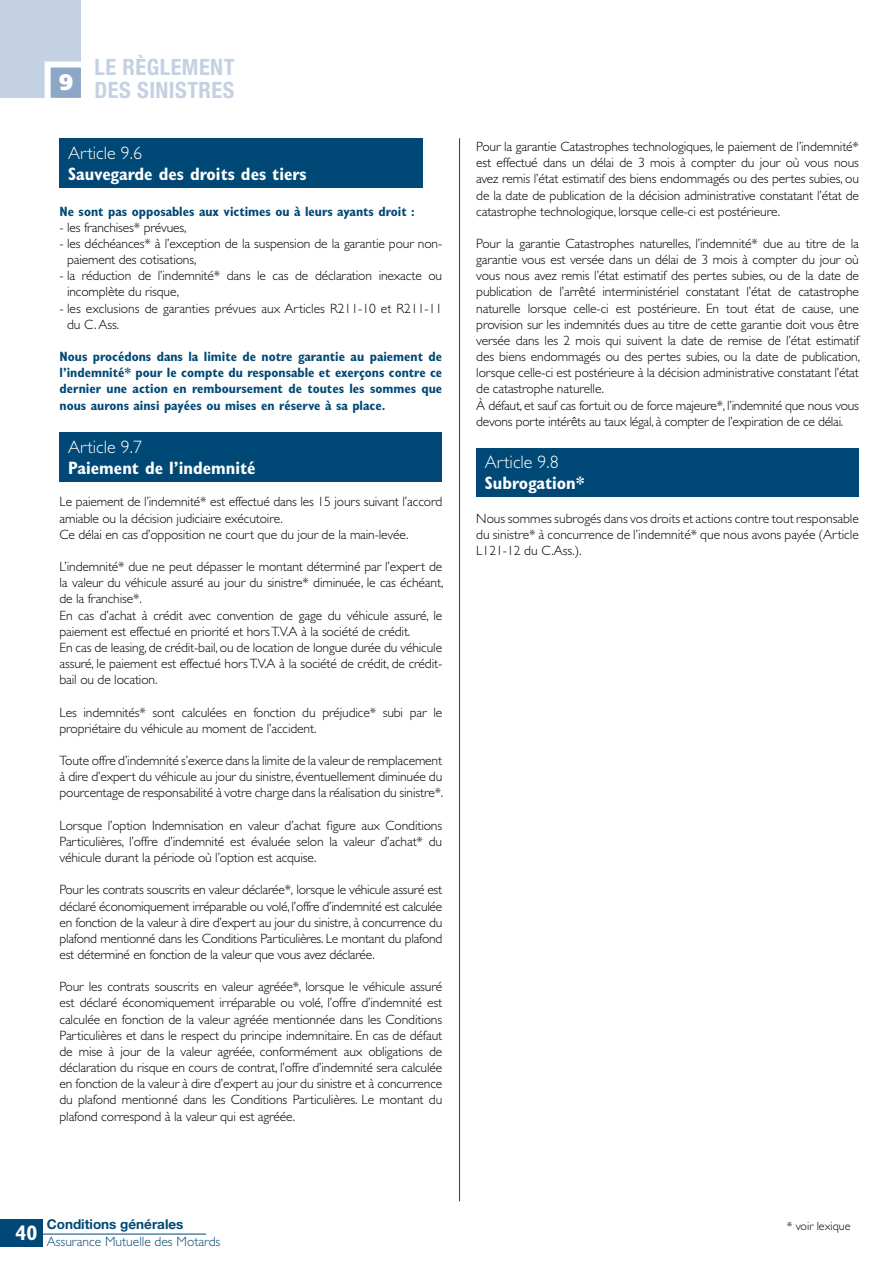
<style>
.page{position:relative;width:893px;height:1263px;background:#fff}
.page>*{position:absolute;margin:0;border:0;box-sizing:border-box;transform-origin:0 0}
.t1{font:700 condensed 22.5px/22.5px "Helvetica Neue";letter-spacing:.02em;color:#c4d1e3}
.t2{font:900 22.5px "Frutiger";color:#fff;scale:.9 1}
.t3{font:700 condensed 21px "Gill Sans";color:#fff}
.t4{font:700 condensed 18px "Gill Sans";color:#fff}
.t5{font:300 18px "Gill Sans";color:#fff}
.t6{font:300 13.5px/16.2px "Gill Sans";letter-spacing:-.01em;color:#000}
.t7{font:700 condensed 13.5px/16.2px "Gill Sans";color:#004875;text-align:justify}
.t8{font:300 13.5px "Gill Sans";color:#004875}
.t9{font:700 13.5px "Helvetica Neue";color:#004875}
.t10{font:300 12px "Gill Sans";color:#000}
</style>
<div class="page">
<hr style="left:459px;top:138px;width:1px;height:1063px;background:#004875">
<div style="left:0;top:1219px;width:43px;height:27px;background:#004875"></div>
<hr style="left:43px;top:1234px;width:163px;height:1px;background:#004875">
<div style="left:60px;top:138px;width:363px;height:50px;background:#004875"></div>
<div style="left:60px;top:432px;width:382px;height:50px;background:#004875"></div>
<div style="left:476px;top:448px;width:383px;height:48px;background:#004875"></div>
<div style="left:0;top:0;width:81px;height:98px;background:#c4d1e3"></div>
<div style="left:45px;top:62px;width:42px;height:42px;background:#8ca8c6;border:6px solid #fff"></div>
<h1 class="t2" style="left:59px;top:69px;width:17px">9</h1>
<h1 class="t1" style="left:95px;top:56px;width:141px">LE RÈGLEMENT<br>DES SINISTRES</h1>
<h3 class="t5" style="left:68px;top:143px;width:75px">Article 9.6</h3>
<h3 class="t4" style="left:68px;top:163px;width:240px">Sauvegarde des droits des tiers</h3>
<p class="t7" style="left:60px;top:203px;width:357px">Ne sont pas opposables aux victimes ou à leurs ayants droit :</p>
<p class="t6" style="left:60px;top:219px;width:129px">- les franchises* prévues,</p>
<p class="t6" style="left:67px;top:235px;width:377px;text-indent:-8px">- les déchéances* à l’exception de la suspension de la garantie pour non&shy;paiement des cotisations,</p>
<p class="t6" style="left:67px;top:268px;width:377px;text-indent:-8px">- la réduction de l’indemnité* dans le cas de déclaration inexacte ou incomplète du risque,</p>
<p class="t6" style="left:67px;top:300px;width:377px;text-indent:-8px">- les exclusions de garanties prévues aux Articles R211-10 et R211-11 du C. Ass.</p>
<p class="t7" style="left:60px;top:348px;width:384px">Nous procédons dans la limite de notre garantie au paiement de l’indemnité* pour le compte du responsable et exerçons contre ce dernier une action en remboursement de toutes les sommes que nous aurons ainsi payées ou mises en réserve à sa place.</p>
<h3 class="t5" style="left:68px;top:437px;width:75px">Article 9.7</h3>
<h3 class="t4" style="left:68px;top:457px;width:189px">Paiement de l’indemnité</h3>
<p class="t6" style="left:60px;top:494px;width:384px">Le paiement de l’indemnité* est effectué dans les 15 jours suivant l’accord amiable ou la décision judiciaire exécutoire.<br>Ce délai en cas d’opposition ne court que du jour de la main-levée.</p>
<p class="t6" style="left:60px;top:559px;width:385px">L’indemnité* due ne peut dépasser le montant déterminé par l’expert de la valeur du véhicule assuré au jour du sinistre* diminuée, le cas échéant, de la franchise*.<br>En cas d’achat à crédit avec convention de gage du véhicule assuré, le paiement est effectué en priorité et hors T.V.A à la société de crédit.<br>En cas de leasing, de crédit-bail, ou de location de longue durée du véhicule assuré, le paiement est effectué hors T.V.A à la société de crédit, de crédit&shy;bail ou de location.</p>
<p class="t6" style="left:60px;top:704px;width:384px">Les indemnités* sont calculées en fonction du préjudice* subi par le propriétaire du véhicule au moment de l’accident.</p>
<p class="t6" style="left:60px;top:752px;width:385px;text-align:justify">Toute offre d’indemnité s’exerce dans la limite de la valeur de remplacement à dire d’expert du véhicule au jour du sinistre, éventuellement diminuée du pourcentage de responsabilité à votre charge dans la réalisation du sinistre*.</p>
<p class="t6" style="left:60px;top:817px;width:384px;text-align:justify">Lorsque l’option Indemnisation en valeur d’achat figure aux Conditions Particulières, l’offre d’indemnité est évaluée selon la valeur d’achat* du véhicule durant la période où l’option est acquise.</p>
<p class="t6" style="left:60px;top:882px;width:384px;text-align:justify">Pour les contrats souscrits en valeur déclarée*, lorsque le véhicule assuré est déclaré économiquement irréparable ou volé, l’offre d’indemnité est calculée en fonction de la valeur à dire d’expert au jour du sinistre, à concurrence du plafond mentionné dans les Conditions Particulières. Le montant du plafond est déterminé en fonction de la valeur que vous avez déclarée.</p>
<p class="t6" style="left:60px;top:979px;width:384px;text-align:justify">Pour les contrats souscrits en valeur agréée*, lorsque le véhicule assuré est déclaré économiquement irréparable ou volé, l’offre d’indemnité est calculée en fonction de la valeur agréée mentionnée dans les Conditions Particulières et dans le respect du principe indemnitaire. En cas de défaut de mise à jour de la valeur agréée, conformément aux obligations de déclaration du risque en cours de contrat, l’offre d’indemnité sera calculée en fonction de la valeur à dire d’expert au jour du sinistre et à concurrence du plafond mentionné dans les Conditions Particulières. Le montant du plafond correspond à la valeur qui est agréée.</p>
<p class="t6" style="left:476px;top:139px;width:384px;text-align:justify">Pour la garantie Catastrophes technologiques, le paiement de l’indemnité* est effectué dans un délai de 3 mois à compter du jour où vous nous avez remis l’état estimatif des biens endommagés ou des pertes subies, ou de la date de publication de la décision administrative constatant l’état de catastrophe technologique, lorsque celle-ci est postérieure.</p>
<p class="t6" style="left:476px;top:236px;width:385px">Pour la garantie Catastrophes naturelles, l’indemnité* due au titre de la garantie vous est versée dans un délai de 3 mois à compter du jour où vous nous avez remis l’état estimatif des pertes subies, ou de la date de publication de l’arrêté interministériel constatant l’état de catastrophe naturelle lorsque celle-ci est postérieure. En tout état de cause, une provision sur les indemnités dues au titre de cette garantie doit vous être versée dans les 2 mois qui suivent la date de remise de l’état estimatif des biens endommagés ou des pertes subies, ou la date de publication, lorsque celle-ci est postérieure à la décision administrative constatant l’état de catastrophe naturelle.<br>À défaut, et sauf cas fortuit ou de force majeure*, l’indemnité que nous vous devons porte intérêts au taux légal, à compter de l’expiration de ce délai.</p>
<h3 class="t5" style="left:485px;top:452px;width:75px">Article 9.8</h3>
<h3 class="t4" style="left:485px;top:472px;width:102px">Subrogation*</h3>
<p class="t6" style="left:476px;top:510px;width:384px;text-align:justify">Nous sommes subrogés dans vos droits et actions contre tout responsable du sinistre* à concurrence de l’indemnité* que nous avons payée (Article L121-12 du C.Ass.).</p>
<h2 class="t3" style="left:16px;top:1220px;width:23px">40</h2>
<p class="t9" style="left:47px;top:1216px;width:138px">Conditions générales</p>
<p class="t10" style="left:787px;top:1219px;width:65px">* voir lexique</p>
<p class="t8" style="left:47px;top:1233px;width:175px">Assurance Mutuelle des Motards</p>
</div>
